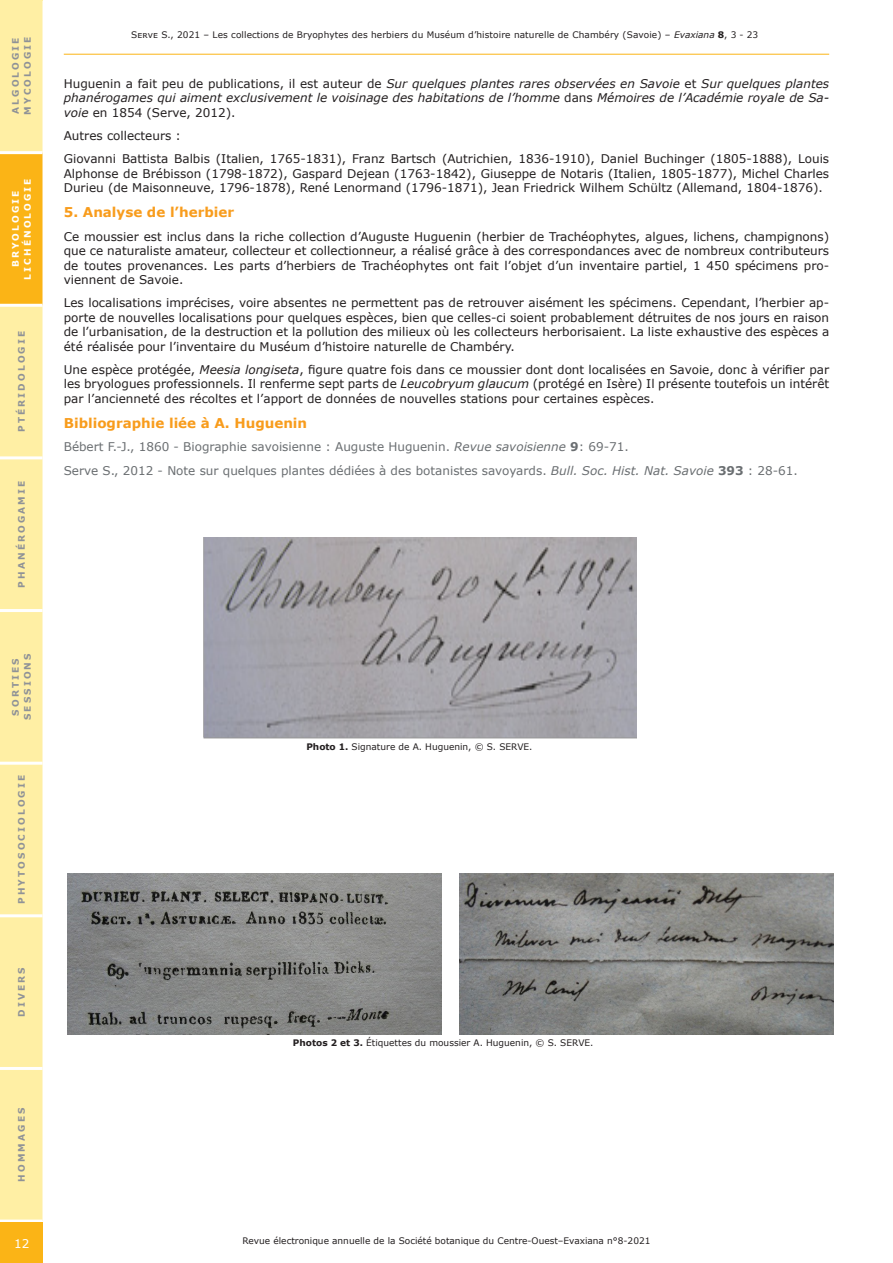
<style>
.page{position:relative;width:893px;height:1263px;background:#fff}
.page>*{position:absolute;margin:0;border:0;box-sizing:border-box;transform-origin:0 0}
.t1{font:700 13.5px "Verdana";color:#f89c1c}
.t2{font:12px/14.4px "Verdana";color:#231f20;text-align:justify}
.t3{font:italic 12px/14.4px "Verdana";color:#231f20;text-align:justify}
.t4{font:12px "Verdana";color:#6a6e71}
.t5{font:12px "Verdana";color:#fff}
.Légende_photo{font:9px "Verdana";color:#231f20}
.t6{font:700 9px/12px "Verdana";letter-spacing:.235em;color:#8f9297;text-align:center}
.t7{font:700 9px/12px "Verdana";letter-spacing:.235em;color:#fff;text-align:center}
.s1{font-style:italic}
.s2{font-weight:700}
.s3{font-style:normal}
</style>
<div class="page">
<div style="left:0;top:1px;width:43px;height:1218px;background:#ffefa4"></div>
<div style="left:0;top:154px;width:43px;height:150px;background:#fbb416"></div>
<hr style="left:0;top:1067px;width:43px;height:3px;background:#fff">
<hr style="left:0;top:914px;width:43px;height:3px;background:#fff">
<hr style="left:0;top:762px;width:43px;height:3px;background:#fff">
<hr style="left:0;top:609px;width:43px;height:3px;background:#fff">
<hr style="left:0;top:456px;width:43px;height:3px;background:#fff">
<hr style="left:0;top:304px;width:43px;height:3px;background:#fff">
<hr style="left:0;top:151px;width:43px;height:3px;background:#fff">
<div style="left:0;top:1222px;width:43px;height:41px;background:#fbb416"></div>
<hr style="left:0;top:0;width:43px;height:1px;background:#ffefa4">
<hr style="left:64px;top:54px;width:765px;height:1px;background:#fbb416">
<img style="left:203px;top:537px;width:433px;height:202px">
<img style="left:68px;top:873px;width:374px;height:162px">
<img style="left:459px;top:873px;width:374px;height:162px">
<p class="t6" style="left:9px;top:115px;width:79px;text-align:left;rotate:-90deg">ALGOLOGIE<br>MYCOLOGIE</p>
<p class="t7" style="left:9px;top:279px;width:103px;rotate:-90deg">BRYOLOGIE<br>LICHÉNOLOGIE</p>
<p class="t6" style="left:15px;top:432px;width:102px;rotate:-90deg">PTÉRIDOLOGIE</p>
<p class="t6" style="left:15px;top:588px;width:108px;rotate:-90deg">PHANÉROGAMIE</p>
<p class="t6" style="left:9px;top:720px;width:68px;rotate:-90deg">SORTIES<br>SESSIONS</p>
<p class="t6" style="left:15px;top:904px;width:131px;rotate:-90deg">PHYTOSOCIOLOGIE</p>
<p class="t6" style="left:15px;top:1017px;width:51px;rotate:-90deg">DIVERS</p>
<p class="t6" style="left:15px;top:1182px;width:75px;rotate:-90deg">HOMMAGES</p>
<p class="Légende_photo" style="left:131px;top:29px;width:629px">Serve S., 2021 – Les collections de Bryophytes des herbiers du Muséum d’histoire naturelle de Chambéry (Savoie) – <span class="s1">Evaxiana</span> <span class="s2">8</span>, 3 - 23</p>
<p class="t3" style="left:64px;top:76px;width:767px"><span class="s3">Huguenin a fait peu de publications, il est auteur de</span> Sur quelques plantes rares observées en Savoie <span class="s3">et</span> Sur quelques plantes phanérogames qui aiment exclusivement le voisinage des habitations de l’homme <span class="s3">dans</span> Mémoires de l’Académie royale de Sa&shy;voie <span class="s3">en 1854 (Serve, 2012).</span></p>
<p class="t2" style="left:64px;top:128px;width:119px">Autres collecteurs :</p>
<p class="t2" style="left:64px;top:152px;width:767px">Giovanni Battista Balbis (Italien, 1765-1831), Franz Bartsch (Autrichien, 1836-1910), Daniel Buchinger (1805-1888), Louis Alphonse de Brébisson (1798-1872), Gaspard Dejean (1763-1842), Giuseppe de Notaris (Italien, 1805-1877), Michel Charles Durieu (de Maisonneuve, 1796-1878), René Lenormand (1796-1871), Jean Friedrick Wilhem Schültz (Allemand, 1804-1876).</p>
<p class="t1" style="left:64px;top:203px;width:172px">5. Analyse de l’herbier</p>
<p class="t2" style="left:64px;top:229px;width:767px">Ce moussier est inclus dans la riche collection d’Auguste Huguenin (herbier de Trachéophytes, algues, lichens, champignons) que ce naturaliste amateur, collecteur et collectionneur, a réalisé grâce à des correspondances avec de nombreux contributeurs de toutes provenances. Les parts d’herbiers de Trachéophytes ont fait l’objet d’un inventaire partiel, 1 450 spécimens pro&shy;viennent de Savoie.</p>
<p class="t2" style="left:64px;top:296px;width:767px">Les localisations imprécises, voire absentes ne permettent pas de retrouver aisément les spécimens. Cependant, l’herbier ap&shy;porte de nouvelles localisations pour quelques espèces, bien que celles-ci soient probablement détruites de nos jours en raison de l’urbanisation, de la destruction et la pollution des milieux où les collecteurs herborisaient. La liste exhaustive des espèces a été réalisée pour l’inventaire du Muséum d’histoire naturelle de Chambéry.</p>
<p class="t2" style="left:64px;top:362px;width:767px">Une espèce protégée, <span class="s1">Meesia longiseta</span>, figure quatre fois dans ce moussier dont dont localisées en Savoie, donc à vérifier par les bryologues professionnels. Il renferme sept parts de <span class="s1">Leucobryum glaucum</span> (protégé en Isère) Il présente toutefois un intérêt par l’ancienneté des récoltes et l’apport de données de nouvelles stations pour certaines espèces.</p>
<p class="t1" style="left:64px;top:413px;width:245px">Bibliographie liée à A. Huguenin</p>
<p class="t4" style="left:64px;top:439px;width:566px">Bébert F.-J., 1860 - Biographie savoisienne : Auguste Huguenin. <span class="s1">Revue savoisienne</span> <span class="s2">9</span>: 69-71.</p>
<p class="t4" style="left:64px;top:462px;width:736px">Serve S., 2012 - Note sur quelques plantes dédiées à des botanistes savoyards. <span class="s1">Bull. Soc. Hist. Nat. Savoie</span> <span class="s2">393</span> : 28-61.</p>
<p class="Légende_photo" style="left:306px;top:740px;width:228px"><span class="s2">Photo 1.</span> Signature de A. Huguenin, © S. SERVE.</p>
<p class="Légende_photo" style="left:293px;top:1036px;width:302px"><span class="s2">Photos 2 et 3.</span> Étiquettes du moussier A. Huguenin, © S. SERVE.</p>
<p class="t5" style="left:14px;top:1235px;width:17px">12</p>
<p class="Légende_photo" style="left:242px;top:1235px;width:409px">Revue électronique annuelle de la Société botanique du Centre-Ouest–Evaxiana n°8-2021</p>
</div>
